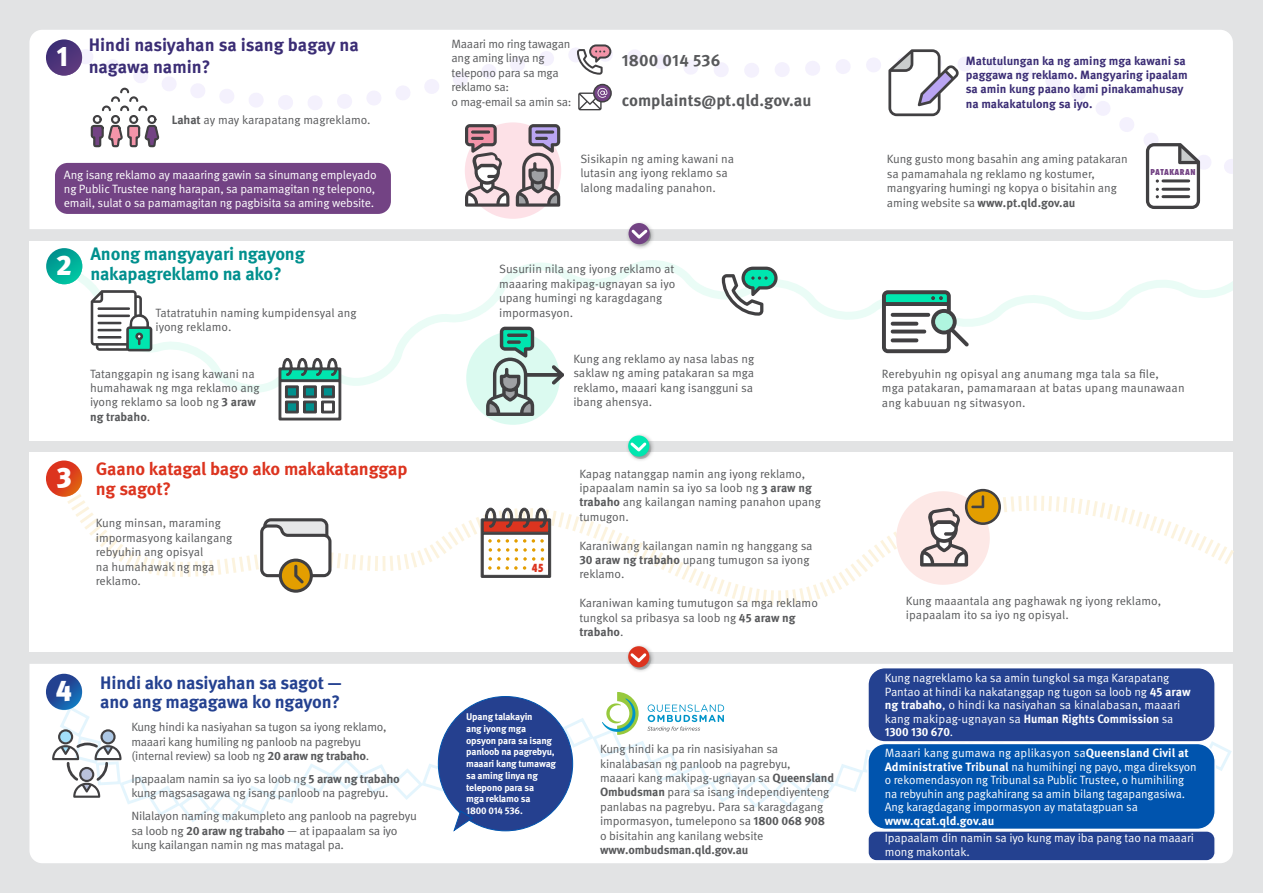
<style>
.page{position:relative;width:1263px;height:893px;background:#e2e3e4}
.page>*{position:absolute;margin:0;border:0;box-sizing:border-box;transform-origin:0 0}
.t1{font:900 28.2px "Meta Pro";color:#fff}
.t2{font:700 18px/19.5px "Meta Pro";letter-spacing:-.02em;color:#244190}
.t3{font:700 18px/19.5px "Meta Pro";letter-spacing:-.01em;color:#00908e}
.t4{font:700 18px/21.6px "Meta Pro";letter-spacing:-.01em;color:#3b2d75}
.t5{font:700 18px/19.5px "Meta Pro";letter-spacing:-.015em;color:#dc341f}
.t6{font:700 16.5px "Meta Pro";color:#58595b}
.t7{font:800 12.3px "Futura PT Cond";color:#dc341f;scale:.9 1}
.t8{font:12px/14.4px "Meta Pro Norm";letter-spacing:-.01em;color:#58595b}
.t9{font:12px/13.5px "Meta Pro Norm";letter-spacing:-.01em;color:#fff}
.t10{font:700 12px/14.4px "Meta Pro";letter-spacing:-.005em;color:#3b2d75}
.t11{font:12px/14.4px "Meta Pro Norm";letter-spacing:.01em;color:#58595b}
.t12{font:700 9.75px/11.7px "Meta Pro";letter-spacing:-.02em;color:#fff}
.t13{font:800 9px "Futura PT Cond";letter-spacing:.05em;color:#734384}
.s1{font-family:"Meta Pro";font-weight:700}
</style>
<div class="page">
<div style="left:29px;top:30px;width:1204px;height:199px;background:#fff"></div>
<div style="left:29px;top:241px;width:1204px;height:199px;background:#fff"></div>
<div style="left:29px;top:452px;width:1204px;height:200px;background:#fff"></div>
<div style="left:29px;top:664px;width:1204px;height:199px;background:#fff"></div>
<svg style="left:56px;top:478px;width:1178px;height:128px"></svg>
<svg style="left:52px;top:259px;width:1181px;height:134px"></svg>
<div style="left:93px;top:31px;width:571px;height:134px;background:#fff"></div>
<svg style="left:85px;top:49px;width:1px;height:15px"></svg>
<svg style="left:661px;top:54px;width:1px;height:15px"></svg>
<svg style="left:46px;top:39px;width:36px;height:37px"></svg>
<svg style="left:91px;top:88px;width:68px;height:59px;background:#cfc6cc"></svg>
<div style="left:55px;top:163px;width:336px;height:51px;background:#734384;border-radius:13px"></div>
<svg style="left:594px;top:85px;width:17px;height:17px"></svg>
<div style="left:593px;top:84px;width:19px;height:19px;border:2px solid #414042;border-radius:50%"></div>
<svg style="left:578px;top:88px;width:29px;height:22px"></svg>
<div style="left:465px;top:122px;width:96px;height:97px;background:#fde1e7;border-radius:50%"></div>
<svg style="left:465px;top:124px;width:95px;height:83px"></svg>
<svg style="left:91px;top:290px;width:61px;height:61px"></svg>
<svg style="left:46px;top:248px;width:36px;height:36px"></svg>
<svg style="left:278px;top:358px;width:64px;height:63px"></svg>
<div style="left:466px;top:331px;width:94px;height:94px;background:#dbfaf0;border-radius:50%"></div>
<svg style="left:486px;top:327px;width:48px;height:89px"></svg>
<svg style="left:526px;top:373px;width:22px;height:4px"></svg>
<svg style="left:548px;top:362px;width:20px;height:26px"></svg>
<div style="left:626px;top:220px;width:30px;height:30px;background:#000;opacity:.33"></div>
<div style="left:628px;top:223px;width:22px;height:21px;background:#734384;border-radius:11px"></div>
<svg style="left:629px;top:227px;width:21px;height:14px"></svg>
<div style="left:625px;top:433px;width:30px;height:29px;background:#000;opacity:.33"></div>
<svg style="left:628px;top:435px;width:21px;height:22px"></svg>
<svg style="left:628px;top:440px;width:21px;height:14px"></svg>
<svg style="left:46px;top:460px;width:36px;height:37px"></svg>
<svg style="left:480px;top:507px;width:71px;height:71px"></svg>
<svg style="left:260px;top:518px;width:71px;height:75px"></svg>
<svg style="left:895px;top:489px;width:106px;height:97px"></svg>
<svg style="left:46px;top:674px;width:36px;height:36px"></svg>
<svg style="left:577px;top:44px;width:34px;height:31px"></svg>
<div style="left:625px;top:644px;width:30px;height:29px;background:#000;opacity:.33"></div>
<div style="left:628px;top:646px;width:21px;height:21px;background:#dc341f;border-radius:11px"></div>
<svg style="left:628px;top:651px;width:21px;height:14px"></svg>
<svg style="left:722px;top:267px;width:55px;height:49px"></svg>
<svg style="left:882px;top:290px;width:87px;height:63px"></svg>
<div style="left:674px;top:46px;width:559px;height:163px;background:#fff"></div>
<hr style="left:1163px;top:195px;width:26px;height:3px;background:#414042">
<svg style="left:52px;top:692px;width:1181px;height:140px;background:#dee3ed"></svg>
<div style="left:868px;top:668px;width:347px;height:74px;background:#244190;border-radius:17px"></div>
<div style="left:867px;top:667px;width:349px;height:76px;border:2px solid #fff;border-radius:17px"></div>
<div style="left:868px;top:831px;width:347px;height:30px;background:#244190;border-radius:9px"></div>
<div style="left:867px;top:830px;width:349px;height:32px;border:2px solid #fff;border-radius:9px"></div>
<div style="left:868px;top:743px;width:347px;height:86px;background:#0054ae;border-radius:18px"></div>
<div style="left:867px;top:743px;width:349px;height:87px;border:2px solid #fff;border-radius:18px"></div>
<p class="t1" style="left:57px;top:34px;width:13px">1</p>
<p class="t4" style="left:89px;top:33px;width:272px">Hindi nasiyahan sa isang bagay na nagawa namin?</p>
<p class="t8" style="left:172px;top:112px;width:200px"><span class="s1">Lahat</span> ay may karapatang magreklamo.</p>
<p class="t9" style="left:64px;top:166px;width:314px;line-height:14.4px;text-align:justify">Ang isang reklamo ay maaaring gawin sa sinumang empleyado ng Public Trustee nang harapan, sa pamamagitan ng telepono, email, sulat o sa pamamagitan ng pagbisita sa aming website.</p>
<p class="t1" style="left:56px;top:243px;width:18px">2</p>
<p class="t1" style="left:56px;top:455px;width:17px">3</p>
<p class="t3" style="left:90px;top:243px;width:216px">Anong mangyayari ngayong nakapagreklamo na ako?</p>
<p class="t8" style="left:156px;top:305px;width:203px">Tatatratuhin naming kumpidensyal ang iyong reklamo.</p>
<p class="t8" style="left:90px;top:365px;width:171px">Tatanggapin ng isang kawani na humahawak ng mga reklamo ang iyong reklamo sa loob ng <span class="s1">3 araw ng trabaho</span>.</p>
<p class="t5" style="left:96px;top:458px;width:313px">Gaano katagal bago ako makakatanggap ng sagot?</p>
<p class="t8" style="left:96px;top:515px;width:138px">Kung minsan, maraming impormasyong kailangang rebyuhin ang opisyal<br>na humahawak ng mga reklamo.</p>
<p class="t1" style="left:56px;top:668px;width:18px">4</p>
<p class="t2" style="left:100px;top:671px;width:243px">Hindi ako nasiyahan sa sagot — ano ang magagawa ko ngayon?</p>
<p class="t8" style="left:131px;top:719px;width:257px">Kung hindi ka nasiyahan sa tugon sa iyong reklamo, maaari kang humiling ng panloob na pagrebyu (internal review) sa loob ng <span class="s1">20 araw ng trabaho</span>.</p>
<p class="t8" style="left:131px;top:771px;width:270px">Ipapaalam namin sa iyo sa loob ng <span class="s1">5 araw ng trabaho </span>kung magsasagawa ng isang panloob na pagrebyu.</p>
<p class="t8" style="left:131px;top:808px;width:287px">Nilalayon naming makumpleto ang panloob na pagrebyu sa loob ng <span class="s1">20 araw ng trabaho</span> — at ipapaalam sa iyo kung kailangan namin ng mas matagal pa.</p>
<p class="t8" style="left:451px;top:36px;width:122px">Maaari mo ring tawagan ang aming linya ng telepono para sa mga reklamo sa:<br>o mag-email sa amin sa:</p>
<p class="t6" style="left:622px;top:47px;width:100px">1800 014 536</p>
<p class="t6" style="left:622px;top:88px;width:191px">complaints@pt.qld.gov.au</p>
<p class="t8" style="left:580px;top:151px;width:155px">Sisikapin ng aming kawani na lutasin ang iyong reklamo sa lalong madaling panahon.</p>
<p class="t8" style="left:499px;top:261px;width:178px">Susuriin nila ang iyong reklamo at maaaring makipag-ugnayan sa iyo upang humingi ng karagdagang impormasyon.</p>
<p class="t8" style="left:573px;top:351px;width:182px;text-align:justify">Kung ang reklamo ay nasa labas ng saklaw ng aming patakaran sa mga reklamo, maaari kang isangguni sa ibang ahensya.</p>
<p class="t7" style="left:532px;top:560px;width:15px">45</p>
<p class="t8" style="left:579px;top:465px;width:243px">Kapag natanggap namin ang iyong reklamo, ipapaalam namin sa iyo sa loob ng <span class="s1">3 araw ng trabaho</span> ang kailangan naming panahon upang tumugon.</p>
<p class="t8" style="left:579px;top:537px;width:235px">Karaniwang kailangan namin ng hanggang sa<br><span class="s1">30 araw ng trabaho</span> upang tumugon sa iyong reklamo.</p>
<p class="t8" style="left:579px;top:595px;width:240px">Karaniwan kaming tumutugon sa mga reklamo tungkol sa pribasya sa loob ng <span class="s1">45 araw ng trabaho</span>.</p>
<p class="t12" style="left:466px;top:710px;width:91px">Upang talakayin<br>ang iyong mga opsyon para sa isang panloob na pagrebyu, maaari kang tumawag sa aming linya ng telepono para sa<br>mga reklamo sa<br>1800 014 536.</p>
<p class="t8" style="left:600px;top:741px;width:235px">Kung hindi ka pa rin nasisiyahan sa kinalabasan ng panloob na pagrebyu,<br>maaari kang makipag-ugnayan sa <span class="s1">Queensland Ombudsman</span> para sa isang independiyenteng panlabas na pagrebyu. Para sa karagdagang impormasyon, tumelepono sa <span class="s1">1800 068 908 </span>o bisitahin ang kanilang website <span class="s1">www.ombudsman.qld.gov.au</span></p>
<p class="t10" style="left:966px;top:52px;width:223px">Matutulungan ka ng aming mga kawani sa paggawa ng reklamo. Mangyaring ipaalam sa amin kung paano kami pinakamahusay na makakatulong sa iyo.</p>
<p class="t8" style="left:887px;top:151px;width:242px">Kung gusto mong basahin ang aming patakaran sa pamamahala ng reklamo ng kostumer, mangyaring humingi ng kopya o bisitahin ang aming website sa <span class="s1">www.pt.qld.gov.au</span></p>
<p class="t13" style="left:1150px;top:166px;width:47px">PATAKARAN</p>
<p class="t11" style="left:882px;top:366px;width:304px">Rerebyuhin ng opisyal ang anumang mga tala sa file,<br>mga patakaran, pamamaraan at batas upang maunawaan ang kabuuan ng sitwasyon.</p>
<p class="t8" style="left:906px;top:592px;width:257px">Kung maaantala ang paghawak ng iyong reklamo, ipapaalam ito sa iyo ng opisyal.</p>
<p class="t9" style="left:885px;top:670px;width:307px">Kung nagreklamo ka sa amin tungkol sa mga Karapatang Pantao at hindi ka nakatanggap ng tugon sa loob ng <span class="s1">45 araw ng trabaho</span>, o hindi ka nasiyahan sa kinalabasan, maaari kang makipag-ugnayan sa <span class="s1">Human Rights Commission</span> sa <span class="s1">1300 130 670</span>.</p>
<p class="t9" style="left:885px;top:745px;width:314px">Maaari kang gumawa ng aplikasyon sa<span class="s1">Queensland Civil at Administrative Tribunal</span> na humihingi ng payo, mga direksyon o rekomendasyon ng Tribunal sa Public Trustee, o humihiling na rebyuhin ang pagkahirang sa amin bilang tagapangasiwa.<br>Ang karagdagang impormasyon ay matatagpuan sa <span class="s1">www.qcat.qld.gov.au</span></p>
<p class="t9" style="left:885px;top:831px;width:311px">Ipapaalam din namin sa iyo kung may iba pang tao na maaari mong makontak.</p>
</div>
